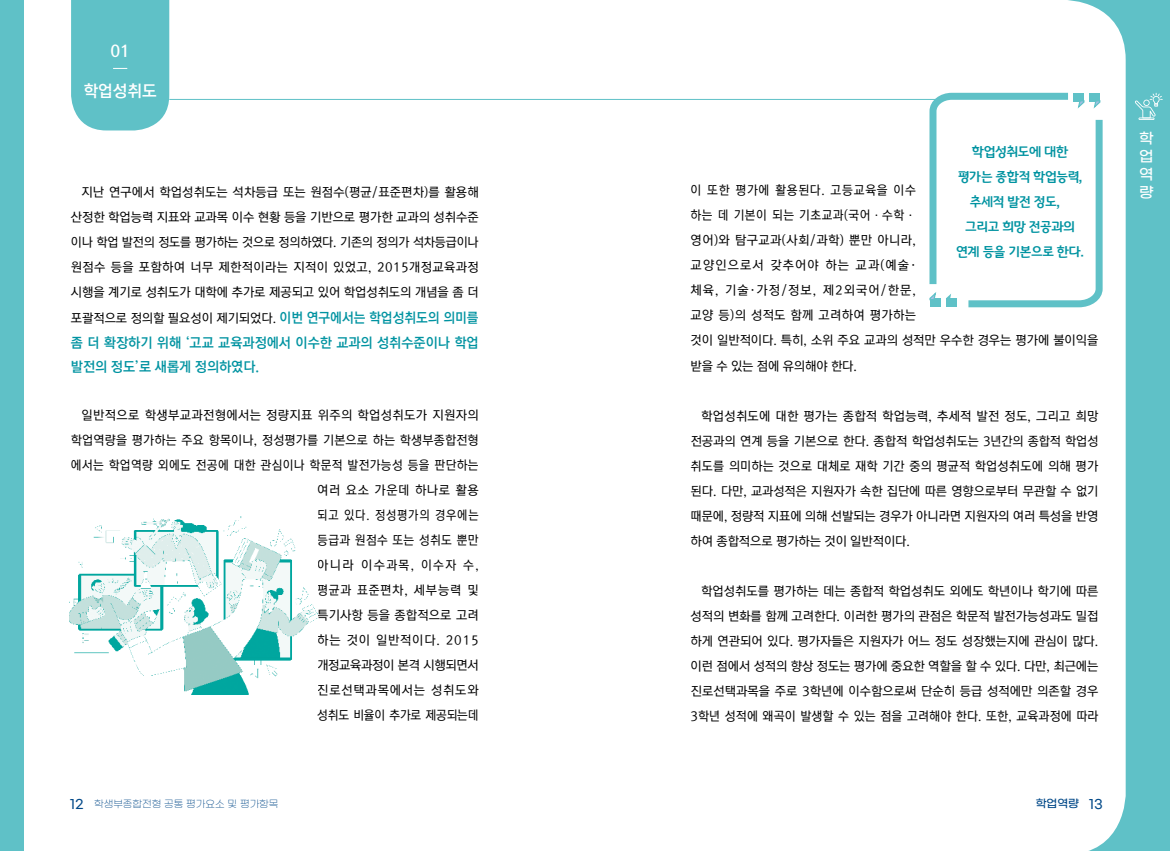
<style>
.page{position:relative;width:1170px;height:851px;background:#fff}
.page>*{position:absolute;margin:0;border:0;box-sizing:border-box;transform-origin:0 0}
.t1{font:16.25px "Rix M Go B";color:#fff}
.t2{font:500 15px/18px "Gmarket Sans";color:#fff;text-align:justify}
.t3{font:13.75px/23.8px "Rix M Go B";color:#0093a1}
.t4{font:13.75px "Gyeonggi Title MOTF";letter-spacing:-.03em;color:#0093a1}
.t5{font:12.5px/25px "Rix M Go M";letter-spacing:.02em;color:#000;text-align:justify}
.t6{font:12.5px/25px "Rix M Go M";letter-spacing:.02em;color:#000;scale:.96 1}
.t7{font:500 11.25px "Gmarket Sans";color:#004888}
.t8{font:300 10px "Gmarket Sans";color:#004888}
.s1{font-family:"Rix M Go B";font-size:13.75px;color:#0093a1}
.s2{font-weight:500;font-size:12.5px}
.s3{font-size:12.5px}
</style>
<div class="page">
<div style="left:0;top:0;width:1169px;height:850px;background:#5fc1c7"></div>
<div style="left:1059px;top:0;width:66px;height:850px;background:#fff"></div>
<div style="left:25px;top:0;width:1034px;height:850px;background:#fff"></div>
<hr style="left:1138px;top:117px;width:16px;height:3px;background:#fff">
<svg style="left:1135px;top:93px;width:27px;height:26px"></svg>
<div style="left:71px;top:0;width:98px;height:130px;background:#5fc1c7"></div>
<hr style="left:169px;top:99px;width:768px;height:1px;background:#5fc1c7">
<svg style="left:925px;top:89px;width:180px;height:222px"></svg>
<div style="left:1089px;top:94px;width:10px;height:8px;background:#5fc1c7"></div>
<svg style="left:1092px;top:100px;width:9px;height:10px"></svg>
<div style="left:1073px;top:94px;width:10px;height:8px;background:#5fc1c7"></div>
<svg style="left:1076px;top:100px;width:9px;height:10px"></svg>
<div style="left:929px;top:298px;width:11px;height:8px;background:#5fc1c7"></div>
<svg style="left:928px;top:290px;width:9px;height:11px"></svg>
<div style="left:945px;top:298px;width:11px;height:8px;background:#5fc1c7"></div>
<svg style="left:945px;top:293px;width:6px;height:6px"></svg>
<img style="left:70px;top:516px;width:247px;height:178px">
<h1 class="t1" style="left:110px;top:42px;width:21px">01</h1>
<h1 class="t1" style="left:84px;top:82px;width:75px">학업성취도</h1>
<p class="t5" style="left:71px;top:180px;width:409px;text-indent:11px">지난 연구에서 학업성취도는 석차등급 또는 원점수(평균/표준편차)를 활용해 산정한 학업능력 지표와 교과목 이수 현황 등을 기반으로 평가한 교과의 성취수준 이나 학업 발전의 정도를 평가하는 것으로 정의하였다. 기존의 정의가 석차등급이나 원점수 등을 포함하여 너무 제한적이라는 지적이 있었고, 2015개정교육과정 시행을 계기로 성취도가 대학에 추가로 제공되고 있어 학업성취도의 개념을 좀 더 포괄적으로 정의할 필요성이 제기되었다. <span class="s1">이번 연구에서는 학업성취도의 의미를</span></p>
<p class="t3" style="left:71px;top:331px;width:409px">좀 더 확장하기 위해 ‘고교 교육과정에서 이수한 교과의 성취수준이나 학업 발전의 정도’로 새롭게 정의하였다.</p>
<p class="t5" style="left:71px;top:402px;width:409px;text-align:right">일반적으로 학생부교과전형에서는 정량지표 위주의 학업성취도가 지원자의 학업역량을 평가하는 주요 항목이나, 정성평가를 기본으로 하는 학생부종합전형 에서는 학업역량 외에도 전공에 대한 관심이나 학문적 발전가능성 등을 판단하는 여러 요소 가운데 하나로 활용<br>되고 있다. 정성평가의 경우에는<br>등급과 원점수 또는 성취도 뿐만<br>아니라 이수과목, 이수자 수,<br>평균과 표준편차, 세부능력 및<br>특기사항 등을 종합적으로 고려<br>하는 것이 일반적이다. 2015<br>개정교육과정이 본격 시행되면서<br>진로선택과목에서는 성취도와<br>성취도 비율이 추가로 제공되는데</p>
<p class="t4" style="left:971px;top:145px;width:98px">학업성취도에 대한</p>
<p class="t4" style="left:957px;top:170px;width:126px">평가는 종합적 학업능력,</p>
<p class="t4" style="left:969px;top:195px;width:92px">추세적 발전 정도,</p>
<p class="t4" style="left:965px;top:220px;width:111px">그리고 희망 전공과의</p>
<p class="t4" style="left:956px;top:245px;width:129px">연계 등을 기본으로 한다.</p>
<p class="t6" style="left:690px;top:178px;width:426px">이 또한 평가에 활용된다. 고등교육을 이수<br>하는 데 기본이 되는 기초교과(국어ㆍ수학ㆍ<br>영어)와 탐구교과(사회/과학) 뿐만 아니라,<br>교양인으로서 갖추어야 하는 교과(예술·<br>체육, 기술·가정/정보, 제2외국어/한문,<br>교양 등)의 성적도 함께 고려하여 평가하는<br>것이 일반적이다. 특히, 소위 주요 교과의 성적만 우수한 경우는 평가에 불이익을 받을 수 있는 점에 유의해야 한다.</p>
<p class="t5" style="left:690px;top:403px;width:409px;text-indent:11px">학업성취도에 대한 평가는 종합적 학업능력, 추세적 발전 정도, 그리고 희망 전공과의 연계 등을 기본으로 한다. 종합적 학업성취도는 3년간의 종합적 학업성 취도를 의미하는 것으로 대체로 재학 기간 중의 평균적 학업성취도에 의해 평가 된다. 다만, 교과성적은 지원자가 속한 집단에 따른 영향으로부터 무관할 수 없기 때문에, 정량적 지표에 의해 선발되는 경우가 아니라면 지원자의 여러 특성을 반영 하여 종합적으로 평가하는 것이 일반적이다.</p>
<p class="t5" style="left:690px;top:578px;width:409px;text-indent:11px">학업성취도를 평가하는 데는 종합적 학업성취도 외에도 학년이나 학기에 따른 성적의 변화를 함께 고려한다. 이러한 평가의 관점은 학문적 발전가능성과도 밀접 하게 연관되어 있다. 평가자들은 지원자가 어느 정도 성장했는지에 관심이 많다. 이런 점에서 성적의 향상 정도는 평가에 중요한 역할을 할 수 있다. 다만, 최근에는 진로선택과목을 주로 3학년에 이수함으로써 단순히 등급 성적에만 의존할 경우 3학년 성적에 왜곡이 발생할 수 있는 점을 고려해야 한다. 또한, 교육과정에 따라</p>
<p class="t8" style="left:70px;top:798px;width:210px"><span class="s2">12</span> 학생부종합전형 공통 평가요소 및 평가항목</p>
<p class="t7" style="left:1035px;top:797px;width:68px">학업역량 <span class="s3">13</span></p>
<p class="t2" style="left:1138px;top:130px;width:16px">학 업 역 량</p>
</div>
